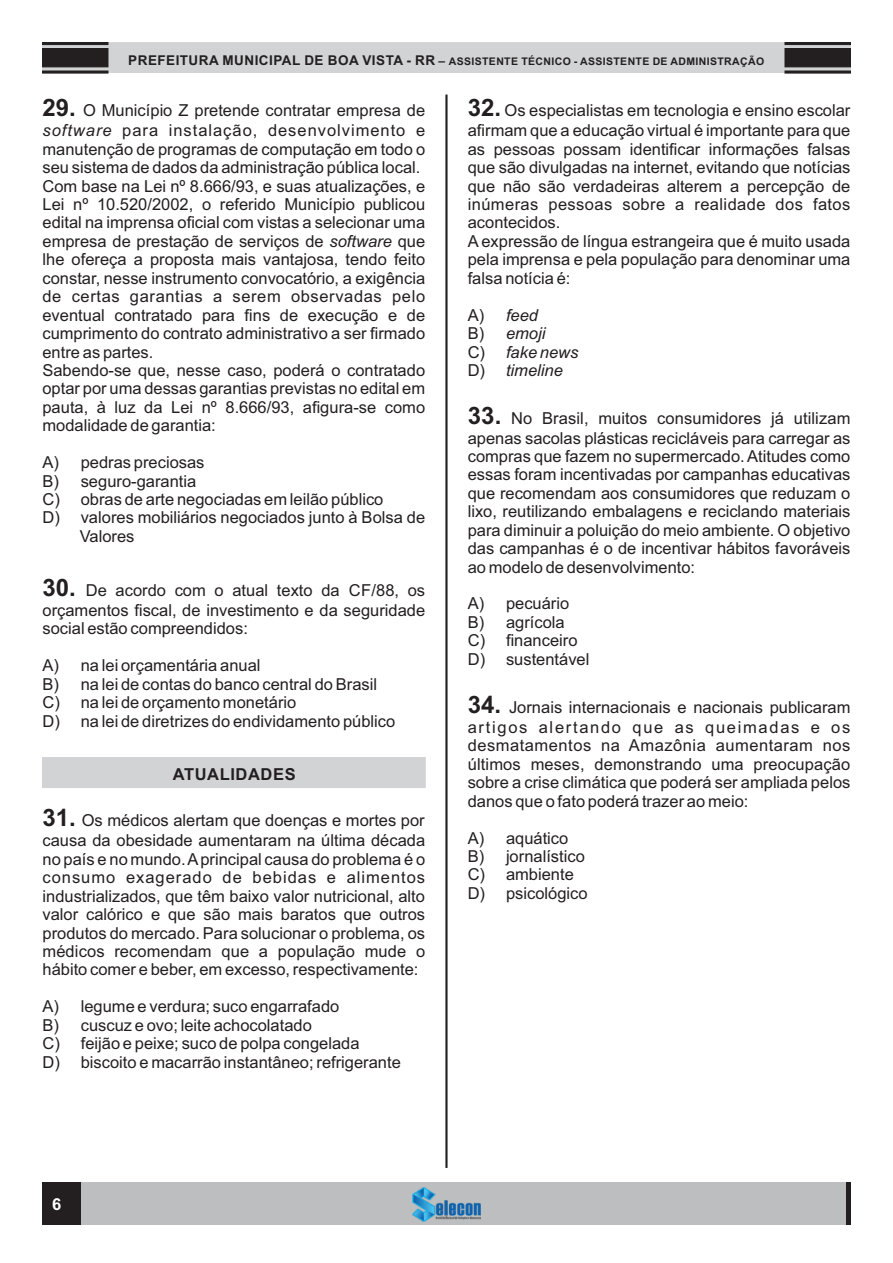
<style>
.page{position:relative;width:893px;height:1263px;background:#fff}
.page>*{position:absolute;margin:0;border:0;box-sizing:border-box;transform-origin:0 0}
.t1{font:16.5px/18.5px "Arial";color:#231f20}
.t2{font:italic 16.5px/18.5px "Arial";color:#231f20}
.t3{font:700 16.5px "Arial";letter-spacing:.035em;color:#231f20}
.t4{font:700 16.5px "Arial";color:#fff}
.t5{font:700 10.5px "Arial";letter-spacing:.035em;color:#231f20}
.s1{font-size:13.5px}
.s2{font-size:12px}
.s3{font-weight:700;font-size:24px}
.s4{font-style:italic}
.s5{font-style:normal}
</style>
<div class="page">
<div style="left:43px;top:1182px;width:807px;height:43px;background:#bcbec0"></div>
<img style="left:413px;top:1188px;width:67px;height:33px">
<hr style="left:846px;top:1182px;width:4px;height:43px;background:#231f20">
<div style="left:43px;top:1182px;width:38px;height:43px;background:#231f20"></div>
<svg style="left:42px;top:42px;width:809px;height:32px;background:#bbbcbd"></svg>
<hr style="left:445px;top:95px;width:3px;height:1073px;background:#231f20">
<div style="left:42px;top:757px;width:384px;height:31px;background:#d1d3d4"></div>
<p class="t5" style="left:128px;top:58px;width:637px"><span class="s1">PREFEITURA MUNICIPAL DE BOA VISTA - RR</span> <span class="s2">–</span> ASSISTENTE TÉCNICO - ASSISTENTE DE ADMINISTRAÇÃO</p>
<p class="t1" style="left:43px;top:102px;width:384px;line-height:20px"><span class="s3">29.</span> O Município Z pretende contratar empresa de <span class="s4">software</span> para instalação, desenvolvimento e</p>
<p class="t1" style="left:42px;top:141px;width:384px">manutenção de programas de computação em todo o seu sistema de dados da administração pública local.<br>Com base na Lei nº 8.666/93, e suas atualizações, e Lei nº 10.520/2002, o referido Município publicou edital na imprensa oficial com vistas a selecionar uma empresa de prestação de serviços de <span class="s4">software</span> que lhe ofereça a proposta mais vantajosa, tendo feito constar, nesse instrumento convocatório, a exigência de certas garantias a serem observadas pelo eventual contratado para fins de execução e de cumprimento do contrato administrativo a ser firmado entre as partes.<br>Sabendo-se que, nesse caso, poderá o contratado optar por uma dessas garantias previstas no edital em pauta, à luz da Lei nº 8.666/93, afigura-se como modalidade de garantia:</p>
<p class="t1" style="left:42px;top:455px;width:164px">A) pedras preciosas</p>
<p class="t1" style="left:42px;top:473px;width:155px">B) seguro-garantia</p>
<p class="t1" style="left:42px;top:491px;width:342px">C) obras de arte negociadas em leilão público</p>
<p class="t1" style="left:42px;top:510px;width:384px">D) valores mobiliários negociados junto à Bolsa de</p>
<p class="t1" style="left:80px;top:528px;width:56px">Valores</p>
<p class="t1" style="left:43px;top:582px;width:384px;line-height:20px"><span class="s3">30.</span> De acordo com o atual texto da CF/88, os orçamentos fiscal, de investimento e da seguridade</p>
<p class="t1" style="left:43px;top:621px;width:207px">social estão compreendidos:</p>
<p class="t1" style="left:43px;top:658px;width:354px">A) na lei orçamentária anual<br>B) na lei de contas do banco central do Brasil C) na lei de orçamento monetário<br>D) na lei de diretrizes do endividamento público</p>
<p class="t3" style="left:173px;top:768px;width:124px">ATUALIDADES</p>
<p class="t1" style="left:43px;top:812px;width:384px;line-height:20px"><span class="s3">31.</span> Os médicos alertam que doenças e mortes por causa da obesidade aumentaram na última década</p>
<p class="t1" style="left:42px;top:851px;width:384px;text-align:justify">no país e no mundo. Aprincipal causa do problema é o consumo exagerado de bebidas e alimentos industrializados, que têm baixo valor nutricional, alto valor calórico e que são mais baratos que outros produtos do mercado. Para solucionar o problema, os médicos recomendam que a população mude o hábito comer e beber, em excesso, respectivamente:</p>
<p class="t1" style="left:42px;top:999px;width:360px">A) legume e verdura; suco engarrafado<br>B) cuscuz e ovo; leite achocolatado<br>C) feijão e peixe; suco de polpa congelada<br>D) biscoito e macarrão instantâneo; refrigerante</p>
<p class="t1" style="left:468px;top:102px;width:384px;line-height:20px"><span class="s3">32.</span> Os especialistas em tecnologia e ensino escolar afirmam que a educação virtual é importante para que</p>
<p class="t1" style="left:468px;top:141px;width:384px">as pessoas possam identificar informações falsas que são divulgadas na internet, evitando que notícias que não são verdadeiras alterem a percepção de inúmeras pessoas sobre a realidade dos fatos acontecidos.<br>A expressão de língua estrangeira que é muito usada pela imprensa e pela população para denominar uma falsa notícia é:</p>
<p class="t2" style="left:468px;top:307px;width:112px"><span class="s5">A)</span> feed<br><span class="s5">B)</span> emoji<br><span class="s5">C)</span> fake news<br><span class="s5">D)</span> timeline</p>
<p class="t1" style="left:468px;top:409px;width:384px;line-height:20px"><span class="s3">33.</span> No Brasil, muitos consumidores já utilizam apenas sacolas plásticas recicláveis para carregar as</p>
<p class="t1" style="left:468px;top:448px;width:384px;text-align:justify">compras que fazem no supermercado. Atitudes como essas foram incentivadas por campanhas educativas que recomendam aos consumidores que reduzam o lixo, reutilizando embalagens e reciclando materiais para diminuir a poluição do meio ambiente. O objetivo das campanhas é o de incentivar hábitos favoráveis ao modelo de desenvolvimento:</p>
<p class="t1" style="left:468px;top:596px;width:123px">A) pecuário<br>B) agrícola<br>C) financeiro<br>D) sustentável</p>
<p class="t1" style="left:468px;top:699px;width:384px;line-height:20px"><span class="s3">34.</span> Jornais internacionais e nacionais publicaram artigos alertando que as queimadas e os</p>
<p class="t1" style="left:468px;top:738px;width:384px;text-align:justify">desmatamentos na Amazônia aumentaram nos últimos meses, demonstrando uma preocupação sobre a crise climática que poderá ser ampliada pelos danos que o fato poderá trazer ao meio:</p>
<p class="t1" style="left:468px;top:830px;width:121px">A) aquático<br>B) jornalístico<br>C) ambiente<br>D) psicológico</p>
<p class="t4" style="left:52px;top:1197px;width:11px">6</p>
</div>
